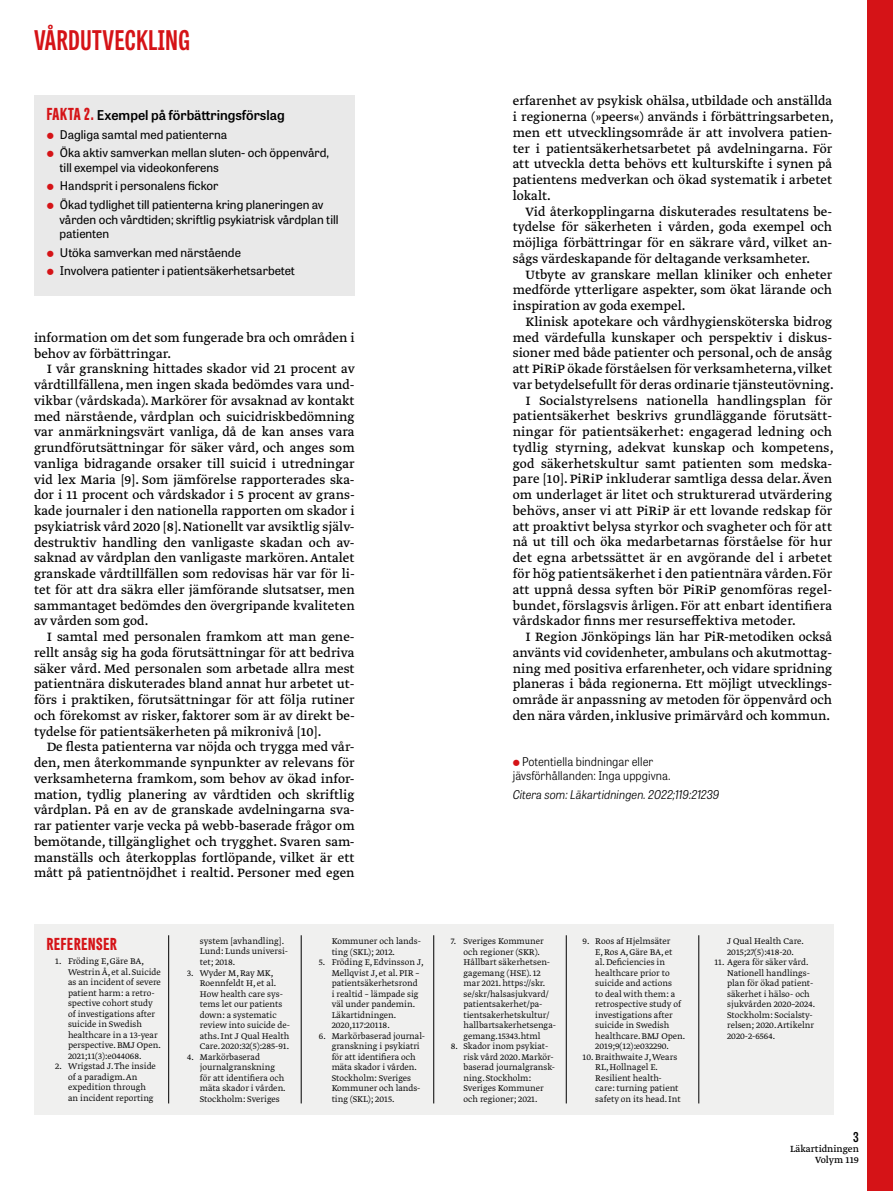
<style>
.page{position:relative;width:893px;height:1191px;background:#fff}
.page>*{position:absolute;margin:0;border:0;box-sizing:border-box;transform-origin:0 0}
.t1{font:700 27px "Tablet Gothic Compressed";letter-spacing:.02em;color:#d51317}
.t2{font:800 16.5px "Tablet Gothic Compressed";letter-spacing:.045em;color:#d51317}
.t3{font:14.25px/15.8px "Greta Text Pro Regular Min";color:#000;text-align:justify}
.t4{font:600 13.5px "Tablet Gothic";color:#000}
.t5{font:600 13.5px "Tablet Gothic Condensed";color:#000}
.t6{font:12px/18.6px "Tablet Gothic";color:#000}
.t7{font:300 12px/14.2px "Tablet Gothic Narrow";letter-spacing:.005em;color:#000}
.t8{font:italic 300 12px "Tablet Gothic Narrow";color:#000}
.t9{font:10.5px/10.5px "Greta Text Pro";color:#000;text-align:right}
.t10{font:9.75px/10.5px "Greta Text Pro Light Min";color:#000}
.s1{font-family:"Tablet Gothic Compressed";font-weight:800;font-size:16.5px;color:#d51317}
</style>
<div class="page">
<div style="left:867px;top:0;width:26px;height:1191px;background:#d51317"></div>
<div style="left:34px;top:924px;width:799px;height:190px;background:#f0f0ef"></div>
<hr style="left:168px;top:935px;width:1px;height:168px;background:#000">
<hr style="left:433px;top:935px;width:1px;height:168px;background:#000">
<hr style="left:301px;top:935px;width:1px;height:168px;background:#000">
<hr style="left:566px;top:935px;width:1px;height:168px;background:#000">
<hr style="left:698px;top:935px;width:1px;height:168px;background:#000">
<div style="left:34px;top:95px;width:321px;height:200px;background:#e9e9e9"></div>
<h1 class="t1" style="left:34px;top:22px;width:157px">VÅRDUTVECKLING</h1>
<p class="t4" style="left:47px;top:106px;width:239px"><span class="s1">FAKTA 2.</span> Exempel på förbättringsförslag</p>
<p class="t6" style="left:60px;top:125px;width:270px">Dagliga samtal med patienterna<br>Öka aktiv samverkan mellan sluten- och öppenvård,</p>
<p class="t6" style="left:60px;top:158px;width:265px">till exempel via videokonferens<br>Handsprit i personalens fickor<br>Ökad tydlighet till patienterna kring planeringen av</p>
<p class="t6" style="left:60px;top:211px;width:281px;line-height:14.4px">vården och vårdtiden; skriftlig psykiatrisk vårdplan till patienten</p>
<p class="t6" style="left:60px;top:242px;width:237px">Utöka samverkan med närstående<br>Involvera patienter i patientsäkerhetsarbetet</p>
<p class="t3" style="left:34px;top:330px;width:322px">information om det som fungerade bra och områden i behov av förbättringar.</p>
<p class="t3" style="left:34px;top:362px;width:322px;text-indent:13px">I vår granskning hittades skador vid 21 procent av vårdtillfällena, men ingen skada bedömdes vara und&shy;vikbar (vårdskada). Markörer för avsaknad av kontakt med närstående, vårdplan och suicidriskbedömning var anmärkningsvärt vanliga, då de kan anses vara grundförutsättningar för säker vård, och anges som vanliga bidragande orsaker till suicid i utredningar vid lex Maria [9]. Som jämförelse rapporterades ska&shy;dor i 11 procent och vårdskador i 5 procent av grans&shy;kade journaler i den nationella rapporten om skador i psykiatrisk vård 2020 [8]. Nationellt var avsiktlig själv&shy;destruktiv handling den vanligaste skadan och av&shy;saknad av vårdplan den vanligaste markören. Antalet granskade vårdtillfällen som redovisas här var för li&shy;tet för att dra säkra eller jämförande slutsatser, men sammantaget bedömdes den övergripande kvaliteten av vården som god.</p>
<p class="t3" style="left:34px;top:629px;width:322px;text-indent:13px">I samtal med personalen framkom att man gene&shy;rellt ansåg sig ha goda förutsättningar för att bedriva säker vård. Med personalen som arbetade allra mest patientnära diskuterades bland annat hur arbetet ut&shy;förs i praktiken, förutsättningar för att följa rutiner och förekomst av risker, faktorer som är av direkt be&shy;tydelse för patientsäkerheten på mikronivå [10].</p>
<p class="t3" style="left:34px;top:740px;width:322px;text-indent:13px">De flesta patienterna var nöjda och trygga med vår&shy;den, men återkommande synpunkter av relevans för verksamheterna framkom, som behov av ökad infor&shy;mation, tydlig planering av vårdtiden och skriftlig vårdplan. På en av de granskade avdelningarna sva&shy;rar patienter varje vecka på webb-baserade frågor om bemötande, tillgänglighet och trygghet. Svaren sam&shy;manställs och återkopplas fortlöpande, vilket är ett mått på patientnöjdhet i realtid. Personer med egen</p>
<p class="t2" style="left:47px;top:932px;width:72px">REFERENSER</p>
<p class="t10" style="left:68px;top:956px;width:94px;text-indent:-13px">1. Fröding E, Gäre BA,<br>Westrin Å, et al. Suicide as an incident of severe patient harm: a retro&shy;spective cohort study of investigations after suicide in Swedish healthcare in a 13-year perspective. BMJ Open.<br>2021;11(3):e044068.</p>
<p class="t10" style="left:68px;top:1061px;width:89px;text-indent:-13px">2. Wrigstad J. The inside of a paradigm. An expedition through an incident reporting</p>
<p class="t10" style="left:200px;top:936px;width:90px">system [avhandling].<br>Lund: Lunds universi&shy;tet; 2018.</p>
<p class="t10" style="left:200px;top:967px;width:92px;text-indent:-13px">3. Wyder M, Ray MK,<br>Roennfeldt H, et al.<br>How health care sys&shy;tems let our patients down: a systematic review into suicide de&shy;aths. Int J Qual Health<br>Care. 2020:32(5):285-91.</p>
<p class="t10" style="left:200px;top:1051px;width:87px;text-indent:-13px">4. Markörbaserad journalgranskning för att identifiera och mäta skador i vården.<br>Stockholm: Sveriges</p>
<p class="t10" style="left:332px;top:936px;width:91px">Kommuner och lands&shy;ting (SKL); 2012.</p>
<p class="t10" style="left:332px;top:957px;width:94px;text-indent:-13px">5. Fröding E, Edvinsson J,<br>Mellqvist J, et al. PIR – patientsäkerhetsrond<br>i realtid – lämpade sig väl under pandemin.<br>Läkartidningen.<br>2020,117:20118.</p>
<p class="t10" style="left:332px;top:1030px;width:95px;text-indent:-13px">6. Markörbaserad journal&shy;granskning i psykiatri för att identifiera och mäta skador i vården.<br>Stockholm: Sveriges<br>Kommuner och lands&shy;ting (SKL); 2015.</p>
<p class="t3" style="left:513px;top:94px;width:322px">erfarenhet av psykisk ohälsa, utbildade och anställda i regionerna (»peers«) används i förbättringsarbeten, men ett utvecklingsområde är att involvera patien&shy;ter i patientsäkerhetsarbetet på avdelningarna. För att utveckla detta behövs ett kulturskifte i synen på patientens medverkan och ökad systematik i arbetet lokalt.</p>
<p class="t3" style="left:513px;top:204px;width:321px;text-indent:13px">Vid återkopplingarna diskuterades resultatens be&shy;tydelse för säkerheten i vården, goda exempel och möjliga förbättringar för en säkrare vård, vilket an&shy;sågs värdeskapande för deltagande verksamheter.</p>
<p class="t3" style="left:513px;top:267px;width:321px;text-indent:13px">Utbyte av granskare mellan kliniker och enheter medförde ytterligare aspekter, som ökat lärande och inspiration av goda exempel.</p>
<p class="t3" style="left:525px;top:314px;width:308px">Klinisk apotekare och vårdhygiensköterska bidrog</p>
<p class="t3" style="left:513px;top:330px;width:321px">med värdefulla kunskaper och perspektiv i diskus-</p>
<p class="t3" style="left:513px;top:346px;width:321px">sioner med både patienter och personal, och de ansåg</p>
<p class="t3" style="left:513px;top:361px;width:321px">att PiRiP ökade förståelsen för verksamheterna, vilket</p>
<p class="t3" style="left:513px;top:377px;width:322px">var betydelsefullt för deras ordinarie tjänsteutövning.</p>
<p class="t3" style="left:525px;top:393px;width:308px">I Socialstyrelsens nationella handlingsplan för</p>
<p class="t3" style="left:513px;top:409px;width:321px">patientsäkerhet beskrivs grundläggande förutsätt-</p>
<p class="t3" style="left:513px;top:424px;width:321px">ningar för patientsäkerhet: engagerad ledning och</p>
<p class="t3" style="left:513px;top:440px;width:322px">tydlig styrning, adekvat kunskap och kompetens,</p>
<p class="t3" style="left:513px;top:456px;width:321px">god säkerhetskultur samt patienten som medska-</p>
<p class="t3" style="left:513px;top:472px;width:321px">pare [10]. PiRiP inkluderar samtliga dessa delar. Även</p>
<p class="t3" style="left:513px;top:487px;width:321px">om underlaget är litet och strukturerad utvärdering</p>
<p class="t3" style="left:513px;top:503px;width:321px">behövs, anser vi att PiRiP är ett lovande redskap för</p>
<p class="t3" style="left:513px;top:519px;width:321px">att proaktivt belysa styrkor och svagheter och för att</p>
<p class="t3" style="left:513px;top:535px;width:321px">nå ut till och öka medarbetarnas förståelse för hur</p>
<p class="t3" style="left:513px;top:550px;width:321px">det egna arbetssättet är en avgörande del i arbetet</p>
<p class="t3" style="left:513px;top:566px;width:321px">för hög patientsäkerhet i den patientnära vården. För</p>
<p class="t3" style="left:513px;top:582px;width:321px">att uppnå dessa syften bör PiRiP genomföras regel-</p>
<p class="t3" style="left:513px;top:598px;width:321px">bundet, förslagsvis årligen. För att enbart identifiera</p>
<p class="t3" style="left:513px;top:613px;width:285px">vårdskador finns mer resurseffektiva metoder.</p>
<p class="t3" style="left:525px;top:629px;width:308px">I Region Jönköpings län har PiR-metodiken också</p>
<p class="t3" style="left:513px;top:645px;width:321px">använts vid covidenheter, ambulans och akutmottag-</p>
<p class="t3" style="left:513px;top:661px;width:321px">ning med positiva erfarenheter, och vidare spridning</p>
<p class="t3" style="left:513px;top:676px;width:321px">planeras i båda regionerna. Ett möjligt utvecklings-</p>
<p class="t3" style="left:513px;top:692px;width:321px">område är anpassning av metoden för öppenvård och</p>
<p class="t3" style="left:513px;top:708px;width:319px">den nära vården, inklusive primärvård och kommun.</p>
<p class="t7" style="left:513px;top:754px;width:159px;text-indent:9px">Potentiella bindningar eller jävsförhållanden: Inga uppgivna.</p>
<p class="t8" style="left:513px;top:785px;width:208px">Citera som: Läkartidningen. 2022;119:21239</p>
<p class="t10" style="left:463px;top:936px;width:94px;text-indent:-13px">7. Sveriges Kommuner och regioner (SKR).<br>Hållbart säkerhetsen&shy;gagemang (HSE). 12 mar 2021. https://skr. se/skr/halsasjukvard/ patientsakerhet/pa&shy;tientsakerhetskultur/ hallbartsakerhetsenga&shy;gemang.15343.html</p>
<p class="t10" style="left:463px;top:1041px;width:93px;text-indent:-13px">8. Skador inom psykiat&shy;risk vård 2020. Markör&shy;baserad journalgransk&shy;ning. Stockholm:<br>Sveriges Kommuner och regioner; 2021.</p>
<p class="t10" style="left:595px;top:936px;width:91px;text-indent:-13px">9. Roos af Hjelmsäter<br>E, Ros A, Gäre BA, et<br>al. Deficiencies in healthcare prior to suicide and actions<br>to deal with them: a retrospective study of investigations after suicide in Swedish healthcare. BMJ Open.<br>2019;9(12):e032290.</p>
<p class="t10" style="left:595px;top:1051px;width:87px;text-indent:-13px">10. Braithwaite J, Wears<br>RL, Hollnagel E.<br>Resilient health&shy;care: turning patient safety on its head. Int</p>
<p class="t10" style="left:727px;top:936px;width:78px">J Qual Health Care.<br>2015;27(5):418-20.</p>
<p class="t10" style="left:727px;top:957px;width:89px;text-indent:-13px">11. Agera för säker vård.<br>Nationell handlings&shy;plan för ökad patient&shy;säkerhet i hälso- och sjukvården 2020–2024.<br>Stockholm: Socialsty&shy;relsen; 2020. Artikelnr<br>2020-2-6564.</p>
<p class="t5" style="left:853px;top:1127px;width:7px">3</p>
<p class="t9" style="left:790px;top:1144px;width:70px">Läkartidningen<br>Volym 119</p>
</div>
